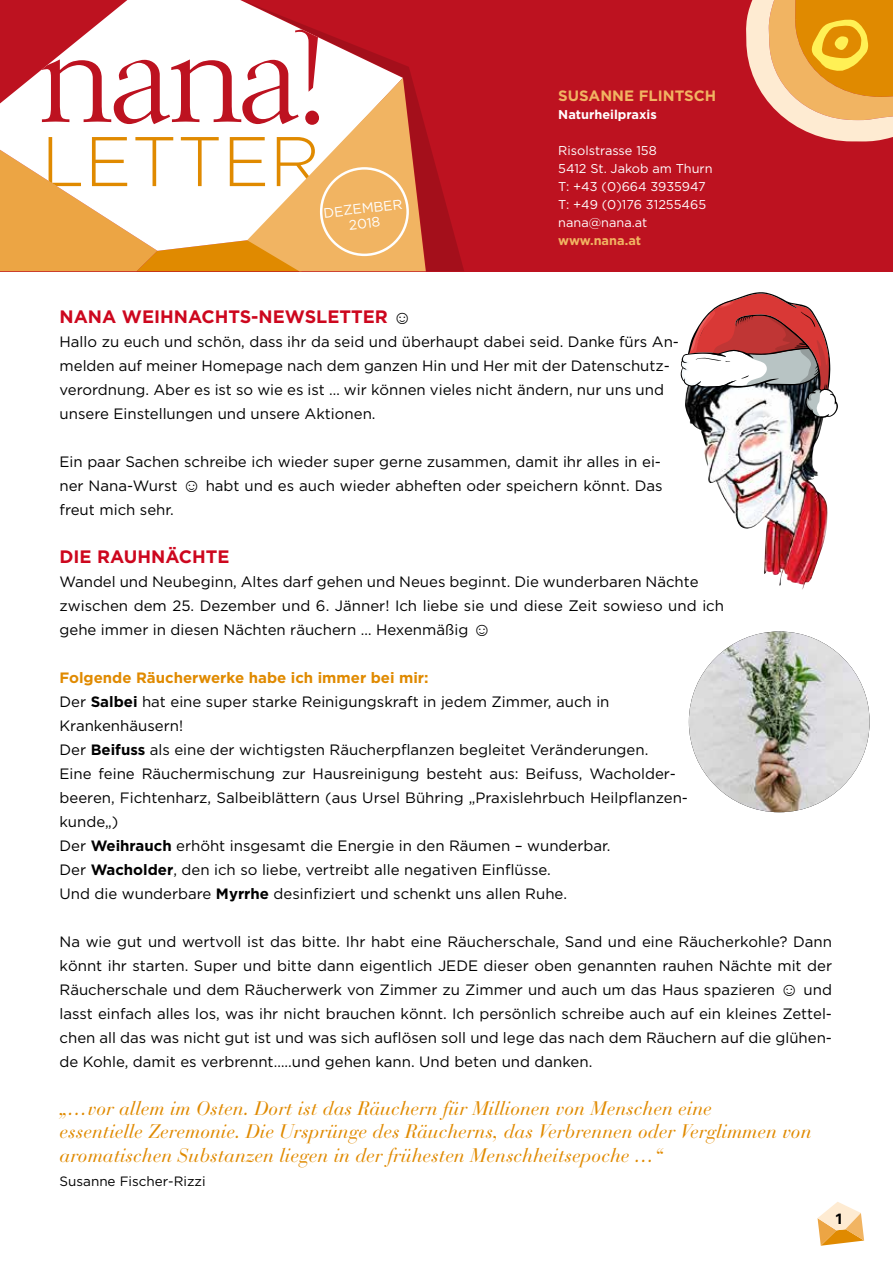
<style>
.page{position:relative;width:893px;height:1263px;background:#fff}
.page>*{position:absolute;margin:0;border:0;box-sizing:border-box;transform-origin:0 0}
.t1{font:300 70.05px "Gotham";color:#e08a00}
.t2{font:italic 19.5px/23.7px "Bauer Bodoni";color:#e08a00}
.t3{font:700 18px "Gotham";color:#cd071e}
.t4{font:15px/24px "Gotham";color:#000}
.t5{font:700 15px "Gotham";color:#f1b462}
.t6{font:700 15px "Univers";color:#000}
.t7{font:13.65px/15px "Gotham";color:#fff;text-align:center}
.t8{font:13.5px "Gotham";color:#000}
.t9{font:12.75px/18px "Gotham";color:#fff}
.t10{font:700 12.75px "Gotham";color:#fff}
.t11{font:700 12.75px "Gotham";letter-spacing:-.005em;color:#f1b462}
.s1{font-family:"Arial";font-weight:400;color:#000}
.s2{font-family:"Arial";font-size:18px}
.s3{font-weight:700;color:#e08a00}
.s4{font-weight:700}
</style>
<div class="page">
<div style="left:0;top:0;width:893px;height:271px;background:#bd1220"></div>
<svg style="left:95px;top:0;width:147px;height:26px;background:#f7e4e6"></svg>
<svg style="left:0;top:26px;width:242px;height:245px;background:#f1cbb5"></svg>
<svg style="left:746px;top:0;width:147px;height:141px;background:#e9a454"></svg>
<svg style="left:242px;top:1px;width:222px;height:270px"></svg>
<svg style="left:817px;top:1202px;width:47px;height:44px"></svg>
<img style="left:689px;top:418px;width:139px;height:172px">
<svg style="left:681px;top:292px;width:157px;height:126px"></svg>
<img style="left:689px;top:631px;width:181px;height:181px;border-radius:90px">
<h1 class="t1" style="left:41px;top:123px;width:280px">LETTER</h1>
<p class="t7" style="left:323px;top:205px;width:81px;rotate:-7deg">DEZEMBER<br>2018</p>
<p class="t5" style="left:558px;top:85px;width:159px">SUSANNE FLINTSCH</p>
<p class="t10" style="left:558px;top:106px;width:100px">Naturheilpraxis</p>
<p class="t9" style="left:558px;top:141px;width:156px">Risolstrasse 158<br>5412 St. Jakob am Thurn<br>T: +43 (0)664 3935947<br>T: +49 (0)176 31255465 nana@nana.at</p>
<p class="t11" style="left:558px;top:232px;width:84px">www.nana.at</p>
<p class="t3" style="left:60px;top:305px;width:354px">NANA WEIHNACHTS-NEWSLETTER <span class="s1">☺</span></p>
<p class="t4" style="left:60px;top:330px;width:621px">Hallo zu euch und schön, dass ihr da seid und überhaupt dabei seid. Danke fürs An&shy;melden auf meiner Homepage nach dem ganzen Hin und Her mit der Datenschutz&shy;verordnung. Aber es ist so wie es ist … wir können vieles nicht ändern, nur uns und unsere Einstellungen und unsere Aktionen.</p>
<p class="t4" style="left:60px;top:450px;width:605px;text-align:justify">Ein paar Sachen schreibe ich wieder super gerne zusammen, damit ihr alles in ei&shy;ner Nana-Wurst <span class="s2">☺</span> habt und es auch wieder abheften oder speichern könnt. Das freut mich sehr.</p>
<p class="t3" style="left:60px;top:545px;width:171px">DIE RAUHNÄCHTE</p>
<p class="t4" style="left:60px;top:570px;width:666px">Wandel und Neubeginn, Altes darf gehen und Neues beginnt. Die wunderbaren Nächte zwischen dem 25. Dezember und 6. Jänner! Ich liebe sie und diese Zeit sowieso und ich gehe immer in diesen Nächten räuchern … Hexenmäßig <span class="s2">☺</span></p>
<p class="t4" style="left:60px;top:666px;width:630px"><span class="s3">Folgende Räucherwerke habe ich immer bei mir:<br></span>Der <span class="s4">Salbei</span> hat eine super starke Reinigungskraft in jedem Zimmer, auch in Krankenhäusern!<br>Der <span class="s4">Beifuss</span> als eine der wichtigsten Räucherpflanzen begleitet Veränderungen.<br>Eine feine Räuchermischung zur Hausreinigung besteht aus: Beifuss, Wacholder&shy;beeren, Fichtenharz, Salbeiblättern (aus Ursel Bühring „Praxislehrbuch Heilpflanzen&shy;kunde„)<br>Der <span class="s4">Weihrauch</span> erhöht insgesamt die Energie in den Räumen – wunderbar.<br>Der <span class="s4">Wacholder</span>, den ich so liebe, vertreibt alle negativen Einflüsse.<br>Und die wunderbare <span class="s4">Myrrhe</span> desinfiziert und schenkt uns allen Ruhe.</p>
<p class="t4" style="left:60px;top:930px;width:774px;text-align:justify">Na wie gut und wertvoll ist das bitte. Ihr habt eine Räucherschale, Sand und eine Räucherkohle? Dann könnt ihr starten. Super und bitte dann eigentlich JEDE dieser oben genannten rauhen Nächte mit der Räucherschale und dem Räucherwerk von Zimmer zu Zimmer und auch um das Haus spazieren <span class="s2">☺</span> und lasst einfach alles los, was ihr nicht brauchen könnt. Ich persönlich schreibe auch auf ein kleines Zettel&shy;chen all das was nicht gut ist und was sich auflösen soll und lege das nach dem Räuchern auf die glühen&shy;de Kohle, damit es verbrennt…..und gehen kann. Und beten und danken.</p>
<p class="t2" style="left:60px;top:1096px;width:753px">„…vor allem im Osten. Dort ist das Räuchern für Millionen von Menschen eine<br>essentielle Zeremonie. Die Ursprünge des Räucherns, das Verbrennen oder Verglimmen von aromatischen Substanzen liegen in der frühesten Menschheitsepoche …“</p>
<p class="t8" style="left:60px;top:1174px;width:148px">Susanne Fischer-Rizzi</p>
<p class="t6" style="left:835px;top:1209px;width:10px">1</p>
</div>
